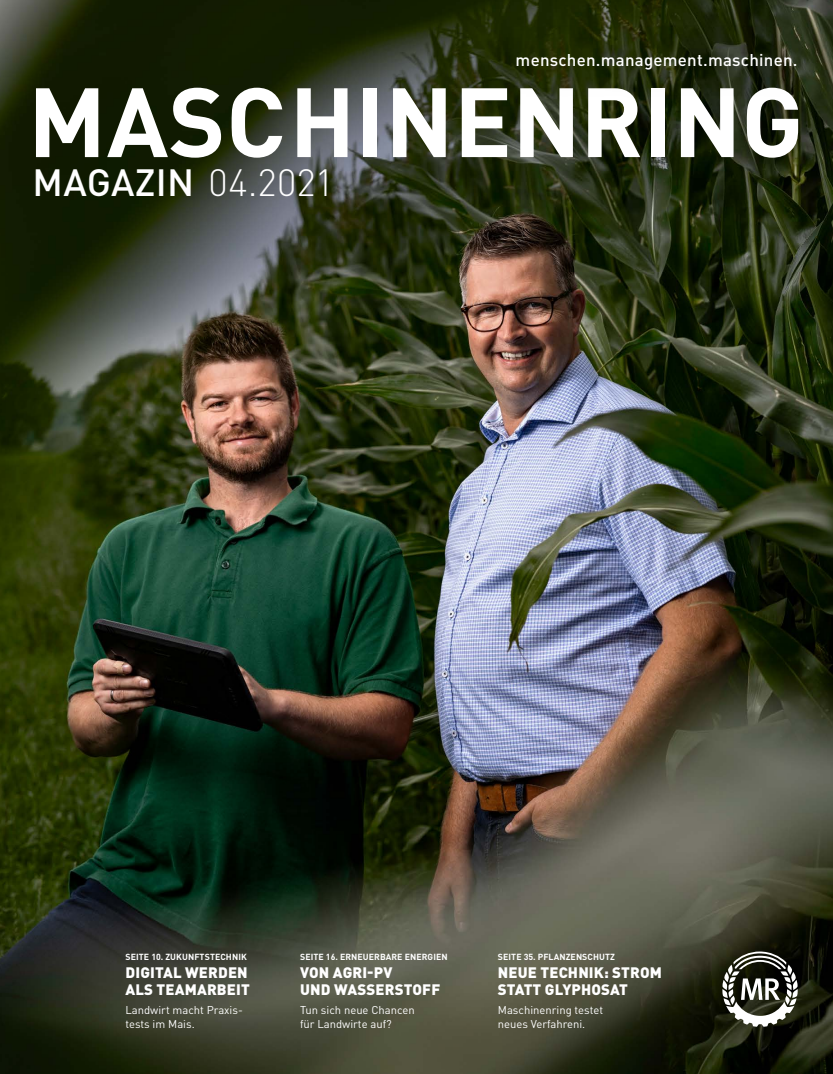
<style>
.page{position:relative;width:833px;height:1074px;background:#fff}
.page>*{position:absolute;margin:0;border:0;box-sizing:border-box;transform-origin:0 0}
.t1{font:700 96.62px "DIN Pro";color:#fff}
.t2{font:500 37.5px "DIN Pro";letter-spacing:.01em;color:#fff}
.t3{font:500 16.88px "DIN Pro";letter-spacing:.015em;color:#fff}
.t4{font:900 15px/17.5px "DIN Pro";letter-spacing:.01em;color:#fff}
.t5{font:11.25px/13.8px "DIN Pro";color:#fff}
.t6{font:700 8.75px "DIN Pro";letter-spacing:.01em;color:#fff}
.s1{font-weight:300}
</style>
<div class="page">
<img style="left:0;top:0;width:833px;height:1074px">
<div style="left:482px;top:18px;width:345px;height:87px;background:#000;opacity:.3"></div>
<svg style="left:722px;top:951px;width:75px;height:75px"></svg>
<h3 class="t3" style="left:515px;top:46px;width:283px">menschen.management.maschinen.</h3>
<h1 class="t1" style="left:28px;top:42px;width:777px">MASCHINENRING</h1>
<h2 class="t2" style="left:33px;top:152px;width:303px">MAGAZIN <span class="s1">04.2021</span></h2>
<p class="t6" style="left:125px;top:949px;width:123px">SEITE 10. ZUKUNFTSTECHNIK</p>
<h3 class="t4" style="left:125px;top:961px;width:126px">DIGITAL WERDEN<br>ALS TEAMARBEIT</h3>
<p class="t5" style="left:125px;top:1002px;width:119px">Landwirt macht Praxis&shy;tests im Mais.</p>
<p class="t6" style="left:300px;top:949px;width:149px">SEITE 16. ERNEUERBARE ENERGIEN</p>
<h3 class="t4" style="left:300px;top:961px;width:142px">VON AGRI-PV<br>UND WASSERSTOFF</h3>
<p class="t5" style="left:300px;top:1002px;width:116px">Tun sich neue Chancen für Landwirte auf?</p>
<p class="t6" style="left:498px;top:949px;width:119px">SEITE 35. PFLANZENSCHUTZ</p>
<h3 class="t4" style="left:498px;top:961px;width:165px">NEUE TECHNIK: STROM<br>STATT GLYPHOSAT</h3>
<p class="t5" style="left:498px;top:1002px;width:107px">Maschinenring testet neues Verfahreni.</p>
</div>
